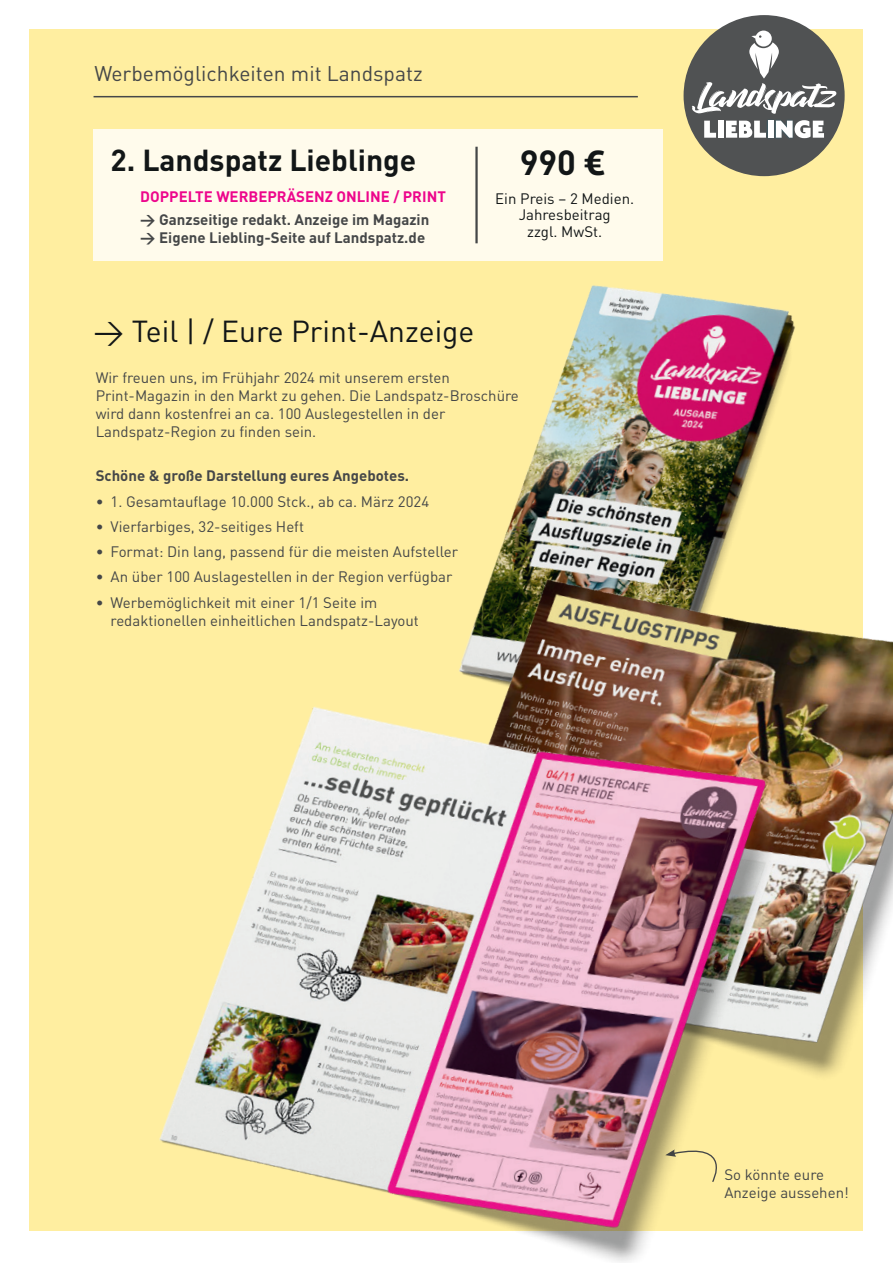
<style>
.page{position:relative;width:893px;height:1263px;background:#fff}
.page>*{position:absolute;margin:0;border:0;box-sizing:border-box;transform-origin:0 0}
.t1{font:700 34.5px "DIN";color:#121617}
.t2{font:30px "DIN";color:#121617}
.t3{font:700 30px "DIN";color:#121617}
.t4{font:21px "DIN";color:#454748}
.t5{font:15px/18px "DIN";color:#454748}
.t6{font:700 15px/18px "DIN";color:#454748}
.t7{font:15px/16.5px "DIN";color:#121617;text-align:center}
.t8{font:700 15px "DIN";color:#ed068c}
.s1{font-family:"Aller"}
</style>
<div class="page">
<div style="left:30px;top:30px;width:833px;height:1201px;background:#ffeea0"></div>
<div style="left:684px;top:15px;width:161px;height:161px;background:#505253;border-radius:50%"></div>
<div style="left:765px;top:118px;width:11px;height:22px;background:#495457"></div>
<div style="left:774px;top:118px;width:21px;height:22px;background:#4a5457"></div>
<svg style="left:692px;top:31px;width:147px;height:107px"></svg>
<hr style="left:94px;top:96px;width:544px;height:1px;background:#454748">
<img style="left:508px;top:285px;width:287px;height:243px">
<img style="left:470px;top:528px;width:423px;height:538px">
<img style="left:159px;top:634px;width:680px;height:628px">
<div style="left:94px;top:129px;width:569px;height:132px;background:#fffbec"></div>
<hr style="left:475px;top:147px;width:3px;height:96px;background:#454748">
<h3 class="t4" style="left:94px;top:60px;width:330px">Werbemöglichkeiten mit Landspatz</h3>
<h2 class="t3" style="left:111px;top:140px;width:307px">2. Landspatz Lieblinge</h2>
<h1 class="t1" style="left:520px;top:140px;width:86px">990 <span class="s1">€</span></h1>
<p class="t8" style="left:140px;top:187px;width:307px">DOPPELTE WERBEPRÄSENZ ONLINE / PRINT</p>
<p class="t6" style="left:140px;top:209px;width:290px">&gt; Ganzseitige redakt. Anzeige im Magazin &gt; Eigene Liebling-Seite auf Landspatz.de</p>
<p class="t7" style="left:495px;top:190px;width:140px">Ein Preis – 2 Medien.<br>Jahresbeitrag<br>zzgl. MwSt.</p>
<h2 class="t2" style="left:94px;top:313px;width:382px">&gt; Teil | / Eure Print-Anzeige</h2>
<p class="t5" style="left:96px;top:368px;width:425px">Wir freuen uns, im Frühjahr 2024 mit unserem ersten Print-Magazin in den Markt zu gehen. Die Landspatz-Broschüre wird dann kostenfrei an ca. 100 Auslegestellen in der Landspatz-Region zu finden sein.</p>
<p class="t6" style="left:96px;top:466px;width:315px">Schöne &amp; große Darstellung eures Angebotes.</p>
<p class="t5" style="left:96px;top:492px;width:335px">• 1. Gesamtauflage 10.000 Stck., ab ca. März 2024</p>
<p class="t5" style="left:96px;top:517px;width:210px">• Vierfarbiges, 32-seitiges Heft</p>
<p class="t5" style="left:96px;top:542px;width:364px">• Format: Din lang, passend für die meisten Aufsteller</p>
<p class="t5" style="left:96px;top:568px;width:358px">• An über 100 Auslagestellen in der Region verfügbar</p>
<p class="t5" style="left:111px;top:593px;width:310px;text-indent:-15px">• Werbemöglichkeit mit einer 1/1 Seite im redaktionellen einheitlichen Landspatz-Layout</p>
<p class="t5" style="left:724px;top:1165px;width:126px">So könnte eure<br>Anzeige aussehen!</p>
</div>
